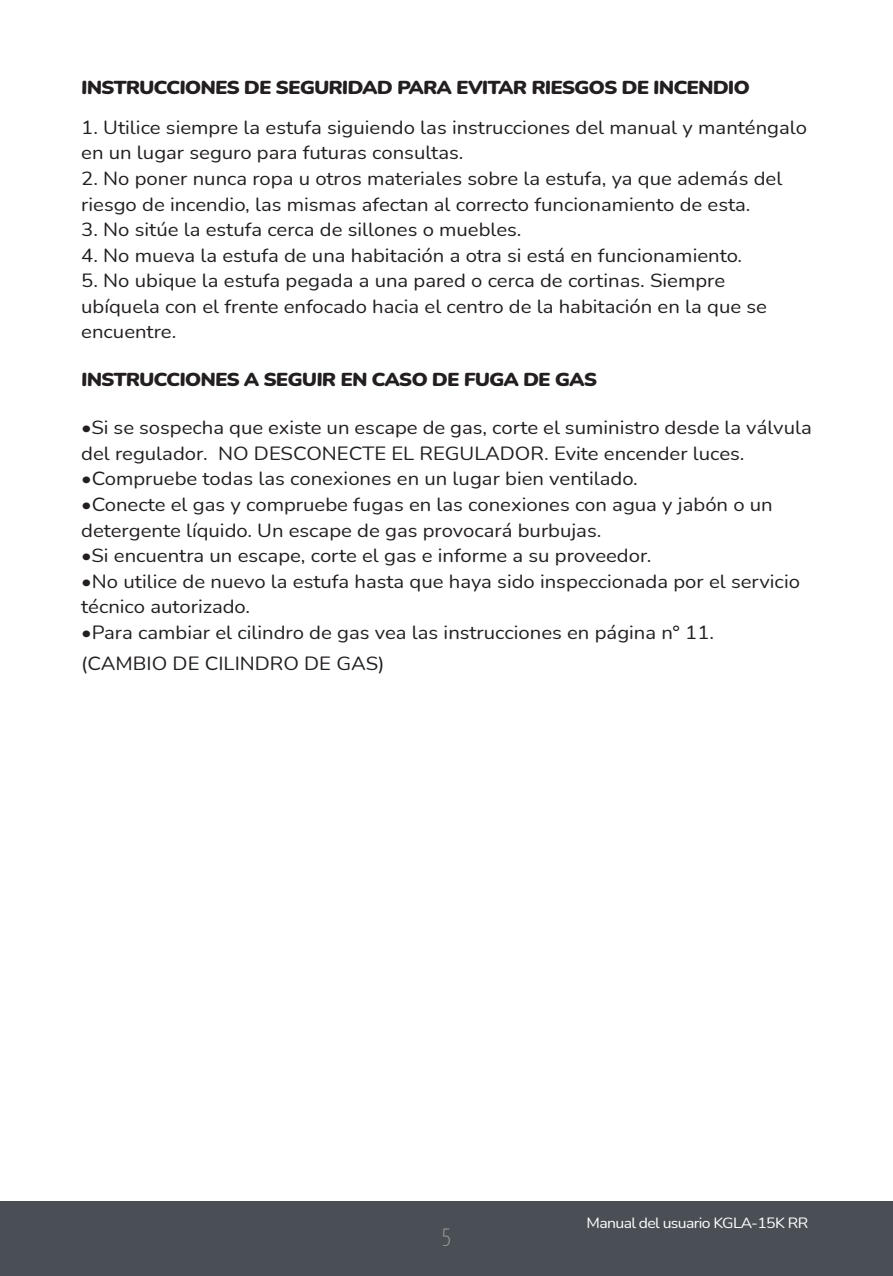
<style>
.page{position:relative;width:893px;height:1276px;background:#fff}
.page>*{position:absolute;margin:0;border:0;box-sizing:border-box;transform-origin:0 0}
.t1{font:300 condensed 24.97px "Gotham HTF";color:#939598;scale:1.08 1}
.t2{font:18.68px/25.4px "Nunito";color:#231f20;scale:1.08 1}
.t3{font:900 18.68px "Nunito";color:#231f20;scale:1.08 1}
.t4{font:14.62px "Nunito";letter-spacing:-.04em;color:#fff;scale:1.08 1}
</style>
<div class="page">
<div style="left:0;top:1201px;width:893px;height:75px;background:#494f55"></div>
<p class="t3" style="left:81px;top:74px;width:621px">INSTRUCCIONES DE SEGURIDAD PARA EVITAR RIESGOS DE INCENDIO</p>
<p class="t2" style="left:81px;top:114px;width:673px">1. Utilice siempre la estufa siguiendo las instrucciones del manual y manténgalo en un lugar seguro para futuras consultas.</p>
<p class="t2" style="left:81px;top:165px;width:651px">2. No poner nunca ropa u otros materiales sobre la estufa, ya que además del riesgo de incendio, las mismas afectan al correcto funcionamiento de esta.</p>
<p class="t2" style="left:81px;top:216px;width:409px">3. No sitúe la estufa cerca de sillones o muebles.</p>
<p class="t2" style="left:81px;top:242px;width:613px">4. No mueva la estufa de una habitación a otra si está en funcionamiento.</p>
<p class="t2" style="left:81px;top:267px;width:636px">5. No ubique la estufa pegada a una pared o cerca de cortinas. Siempre ubíquela con el frente enfocado hacia el centro de la habitación en la que se encuentre.</p>
<p class="t3" style="left:81px;top:366px;width:479px">INSTRUCCIONES A SEGUIR EN CASO DE FUGA DE GAS</p>
<p class="t2" style="left:81px;top:414px;width:678px">•Si se sospecha que existe un escape de gas, corte el suministro desde la válvula del regulador. NO DESCONECTE EL REGULADOR. Evite encender luces.</p>
<p class="t2" style="left:81px;top:465px;width:517px">•Compruebe todas las conexiones en un lugar bien ventilado.</p>
<p class="t2" style="left:81px;top:491px;width:642px">•Conecte el gas y compruebe fugas en las conexiones con agua y jabón o un detergente líquido. Un escape de gas provocará burbujas.</p>
<p class="t2" style="left:81px;top:542px;width:530px">•Si encuentra un escape, corte el gas e informe a su proveedor.</p>
<p class="t2" style="left:81px;top:568px;width:667px">•No utilice de nuevo la estufa hasta que haya sido inspeccionada por el servicio técnico autorizado.</p>
<p class="t2" style="left:81px;top:616px;width:588px;line-height:31.3px">•Para cambiar el cilindro de gas vea las instrucciones en página n° 11. (CAMBIO DE CILINDRO DE GAS)</p>
<h1 class="t1" style="left:442px;top:1224px;width:10px">5</h1>
<p class="t4" style="left:586px;top:1212px;width:207px">Manual del usuario KGLA-15K RR</p>
</div>
